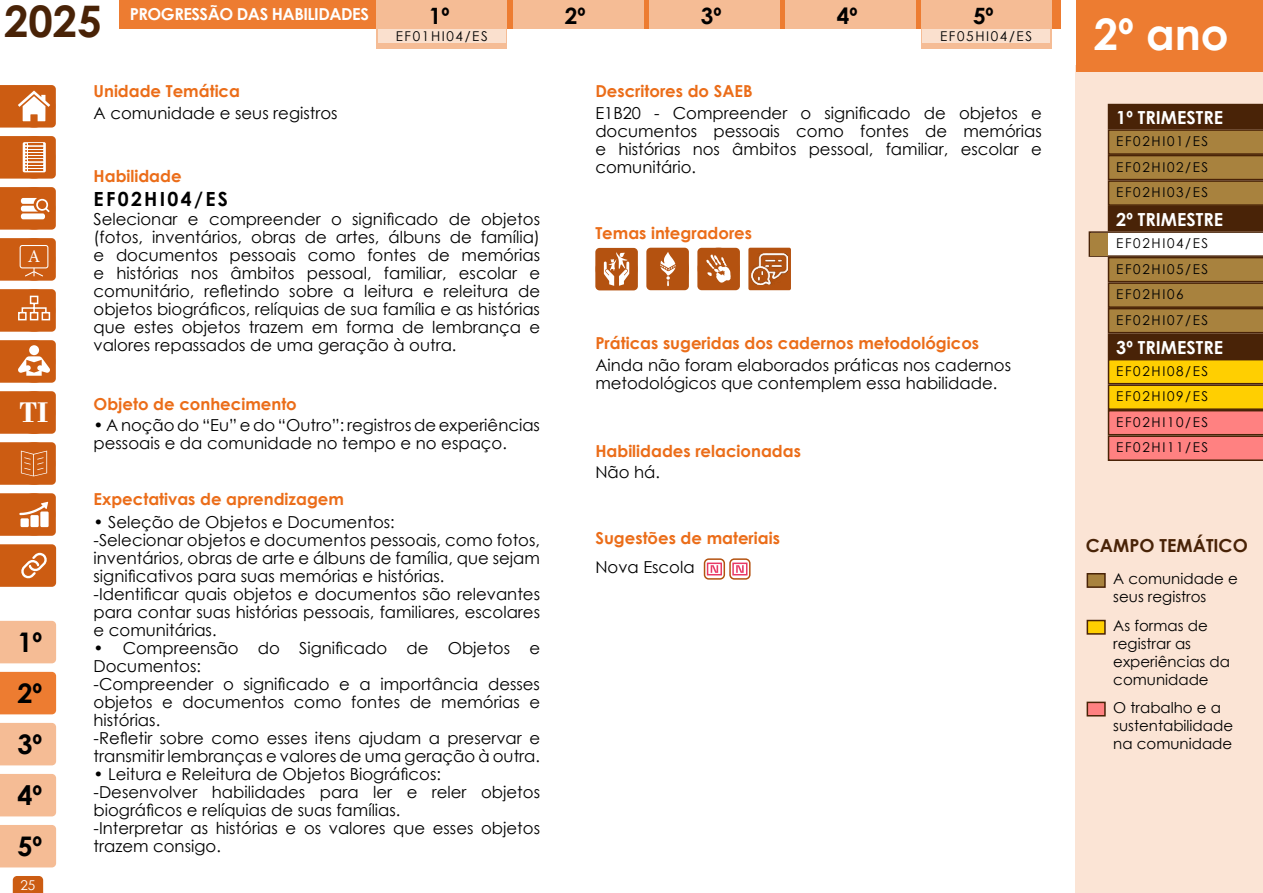
<style>
.page{position:relative;width:1263px;height:893px;background:#fff}
.page>*{position:absolute;margin:0;border:0;box-sizing:border-box;transform-origin:0 0}
.t1{font:700 43.5px "Century Gothic";color:#fff}
.t2{font:700 43.5px "Century Gothic";color:#492307}
.t3{font:700 29.85px "Bodoni";color:#fff}
.t4{font:700 27px/51px "Century Gothic";color:#000;text-align:justify}
.t5{font:700 22.5px "Century Gothic";color:#000}
.t6{font:700 19.5px "Century Gothic";letter-spacing:.12em;color:#000}
.t7{font:700 18px "Century Gothic";color:#fff}
.t8{font:700 18px "Century Gothic";color:#492307}
.t9{font:18px "Minion Pro";color:#fff}
.t10{font:16.5px/18px "Century Gothic";color:#000}
.t11{font:700 16.5px "Century Gothic";color:#eb6d19}
.t12{font:700 16.5px "Century Gothic";letter-spacing:-.03em;color:#fff}
.t13{font:15px/18px "Century Gothic";color:#000}
.t14{font:13.5px/25.5px "Century Gothic";letter-spacing:.12em;color:#000;text-align:justify}
.t15{font:13.5px "Century Gothic";color:#fff}
</style>
<div class="page">
<svg style="left:0;top:391px;width:56px;height:43px"></svg>
<div style="left:0;top:621px;width:56px;height:42px;background:#f5bc95"></div>
<div style="left:0;top:672px;width:56px;height:42px;background:#ed7c31"></div>
<div style="left:0;top:723px;width:56px;height:42px;background:#f5bc95"></div>
<div style="left:0;top:774px;width:56px;height:42px;background:#f5bc95"></div>
<div style="left:0;top:825px;width:56px;height:42px;background:#f5bc95"></div>
<svg style="left:13px;top:876px;width:30px;height:17px"></svg>
<div style="left:1075px;top:65px;width:188px;height:828px;background:#fbe4d5"></div>
<div style="left:1076px;top:0;width:187px;height:72px;background:#ed7c31"></div>
<div style="left:1086px;top:573px;width:20px;height:15px;background:#a8823e;border:2px solid #492307"></div>
<div style="left:1086px;top:620px;width:20px;height:15px;background:#ffcf01;border:2px solid #492307"></div>
<div style="left:1086px;top:702px;width:20px;height:14px;background:#ff8181;border:2px solid #492307"></div>
<div style="left:119px;top:0;width:942px;height:29px;background:#ed7c31"></div>
<div style="left:921px;top:0;width:130px;height:29px;background:#f5bc95"></div>
<div style="left:785px;top:0;width:130px;height:29px;background:#f5bc95"></div>
<div style="left:649px;top:0;width:130px;height:29px;background:#f5bc95"></div>
<div style="left:513px;top:0;width:130px;height:29px;background:#f5bc95"></div>
<div style="left:377px;top:0;width:130px;height:29px;background:#f5bc95"></div>
<svg style="left:0;top:85px;width:56px;height:43px"></svg>
<svg style="left:0;top:136px;width:56px;height:43px;background:#d4783b"></svg>
<svg style="left:0;top:187px;width:56px;height:43px;background:#d47639"></svg>
<svg style="left:0;top:238px;width:56px;height:43px;background:#cf6722"></svg>
<svg style="left:0;top:289px;width:56px;height:43px;background:#d16d2c"></svg>
<svg style="left:0;top:340px;width:56px;height:43px;background:#d5793c"></svg>
<svg style="left:0;top:493px;width:56px;height:43px;background:#d4783b"></svg>
<div style="left:13px;top:391px;width:42px;height:43px;background:#cc5c12;border-radius:50%"></div>
<svg style="left:0;top:442px;width:56px;height:43px;background:#cf6620"></svg>
<svg style="left:0;top:544px;width:56px;height:43px;background:#d06b28"></svg>
<svg style="left:1089px;top:104px;width:174px;height:357px;background:#af824b"></svg>
<div style="left:1090px;top:233px;width:18px;height:22px;background:#a8823e"></div>
<div style="left:704px;top:558px;width:21px;height:22px;border:2px solid #b45210;border-radius:4px"></div>
<svg style="left:711px;top:566px;width:7px;height:6px"></svg>
<div style="left:707px;top:563px;width:15px;height:12px;border:2px solid #e83966"></div>
<div style="left:729px;top:558px;width:21px;height:22px;border:2px solid #b45210;border-radius:4px"></div>
<svg style="left:736px;top:566px;width:8px;height:6px"></svg>
<div style="left:732px;top:563px;width:15px;height:12px;border:2px solid #e83966"></div>
<div style="left:921px;top:27px;width:130px;height:22px;background:#f5bc95"></div>
<div style="left:377px;top:27px;width:130px;height:22px;background:#f5bc95"></div>
<div style="left:922px;top:29px;width:128px;height:14px;background:#fae0ce"></div>
<div style="left:378px;top:29px;width:128px;height:14px;background:#fae0ce"></div>
<div style="left:595px;top:248px;width:43px;height:42px;background:#b45210;border-radius:4px"></div>
<svg style="left:604px;top:252px;width:25px;height:34px"></svg>
<div style="left:646px;top:248px;width:43px;height:42px;background:#b45210;border-radius:4px"></div>
<svg style="left:660px;top:252px;width:16px;height:34px"></svg>
<div style="left:697px;top:248px;width:43px;height:42px;background:#b45210;border-radius:4px"></div>
<svg style="left:706px;top:254px;width:25px;height:29px"></svg>
<div style="left:748px;top:248px;width:43px;height:42px;background:#b45210;border-radius:2px"></div>
<img style="left:752px;top:254px;width:35px;height:30px">
<h1 class="t2" style="left:4px;top:-12px;width:99px">2025</h1>
<p class="t12" style="left:130px;top:2px;width:241px">PROGRESSÃO DAS HABILIDADES</p>
<p class="t11" style="left:94px;top:79px;width:148px">Unidade Temática</p>
<p class="t10" style="left:94px;top:103px;width:246px">A comunidade e seus registros</p>
<p class="t11" style="left:94px;top:164px;width:90px">Habilidade</p>
<p class="t6" style="left:94px;top:184px;width:136px">EF02HI04/ES</p>
<h3 class="t5" style="left:429px;top:-1px;width:22px">1º</h3>
<h3 class="t5" style="left:565px;top:-1px;width:22px">2º</h3>
<h3 class="t5" style="left:701px;top:-1px;width:22px">3º</h3>
<h3 class="t5" style="left:837px;top:-1px;width:22px">4º</h3>
<h3 class="t5" style="left:973px;top:-1px;width:22px">5º</h3>
<p class="t14" style="left:396px;top:23px;width:94px">EF01HI04/ES</p>
<p class="t14" style="left:940px;top:23px;width:94px">EF05HI04/ES</p>
<p class="t11" style="left:595px;top:79px;width:159px">Descritores do SAEB</p>
<p class="t10" style="left:595px;top:103px;width:448px;text-align:justify">E1B20 - Compreender o significado de objetos e documentos pessoais como fontes de memórias e histórias nos âmbitos pessoal, familiar, escolar e comunitário.</p>
<p class="t9" style="left:28px;top:244px;width:14px">A</p>
<h2 class="t3" style="left:19px;top:395px;width:30px">TI</h2>
<h3 class="t4" style="left:17px;top:616px;width:26px">1º 2º 3º 4º 5º</h3>
<p class="t15" style="left:20px;top:875px;width:16px">25</p>
<p class="t10" style="left:94px;top:210px;width:448px;text-align:justify">Selecionar e compreender o significado de objetos (fotos, inventários, obras de artes, álbuns de família) e documentos pessoais como fontes de memórias e histórias nos âmbitos pessoal, familiar, escolar e comunitário, refletindo sobre a leitura e releitura de objetos biográficos, relíquias de sua família e as histórias que estes objetos trazem em forma de lembrança e valores repassados de uma geração à outra.</p>
<p class="t11" style="left:94px;top:391px;width:205px">Objeto de conhecimento</p>
<p class="t10" style="left:94px;top:416px;width:448px">• A noção do “Eu” e do “Outro”: registros de experiências pessoais e da comunidade no tempo e no espaço.</p>
<p class="t11" style="left:94px;top:486px;width:252px">Expectativas de aprendizagem</p>
<p class="t10" style="left:94px;top:513px;width:448px">• Seleção de Objetos e Documentos:<br>-Selecionar objetos e documentos pessoais, como fotos, inventários, obras de arte e álbuns de família, que sejam significativos para suas memórias e histórias.<br>-Identificar quais objetos e documentos são relevantes para contar suas histórias pessoais, familiares, escolares e comunitárias.</p>
<p class="t10" style="left:94px;top:639px;width:448px">• Compreensão do Significado de Objetos e Documentos:<br>-Compreender o significado e a importância desses objetos e documentos como fontes de memórias e histórias.<br>-Refletir sobre como esses itens ajudam a preservar e transmitir lembranças e valores de uma geração à outra.</p>
<p class="t10" style="left:94px;top:765px;width:448px">• Leitura e Releitura de Objetos Biográficos: -Desenvolver habilidades para ler e reler objetos biográficos e relíquias de suas famílias.<br>-Interpretar as histórias e os valores que esses objetos trazem consigo.</p>
<p class="t11" style="left:595px;top:220px;width:158px">Temas integradores</p>
<p class="t11" style="left:595px;top:331px;width:385px">Práticas sugeridas dos cadernos metodológicos</p>
<p class="t10" style="left:595px;top:355px;width:417px">Ainda não foram elaborados práticas nos cadernos metodológicos que contemplem essa habilidade.</p>
<p class="t11" style="left:595px;top:438px;width:207px">Habilidades relacionadas</p>
<p class="t10" style="left:595px;top:463px;width:66px">Não há.</p>
<p class="t11" style="left:595px;top:525px;width:186px">Sugestões de materiais</p>
<p class="t10" style="left:595px;top:558px;width:101px">Nova Escola</p>
<h1 class="t1" style="left:1094px;top:1px;width:136px">2º ano</h1>
<p class="t7" style="left:1116px;top:104px;width:108px">1º TRIMESTRE</p>
<p class="t14" style="left:1116px;top:128px;width:94px">EF02HI01/ES EF02HI02/ES EF02HI03/ES</p>
<p class="t14" style="left:1116px;top:230px;width:94px;text-align:left">EF02HI04/ES<br>EF02HI05/ES<br>EF02HI06<br>EF02HI07/ES</p>
<p class="t14" style="left:1116px;top:358px;width:94px">EF02HI08/ES EF02HI09/ES EF02HI10/ES EF02HI11/ES</p>
<p class="t7" style="left:1116px;top:206px;width:108px">2º TRIMESTRE</p>
<p class="t7" style="left:1116px;top:333px;width:108px">3º TRIMESTRE</p>
<p class="t8" style="left:1086px;top:532px;width:163px">CAMPO TEMÁTICO</p>
<p class="t13" style="left:1113px;top:570px;width:126px">A comunidade e seus registros</p>
<p class="t13" style="left:1113px;top:616px;width:118px">As formas de registrar as experiências da comunidade</p>
<p class="t13" style="left:1113px;top:698px;width:121px">O trabalho e a sustentabilidade na comunidade</p>
</div>
